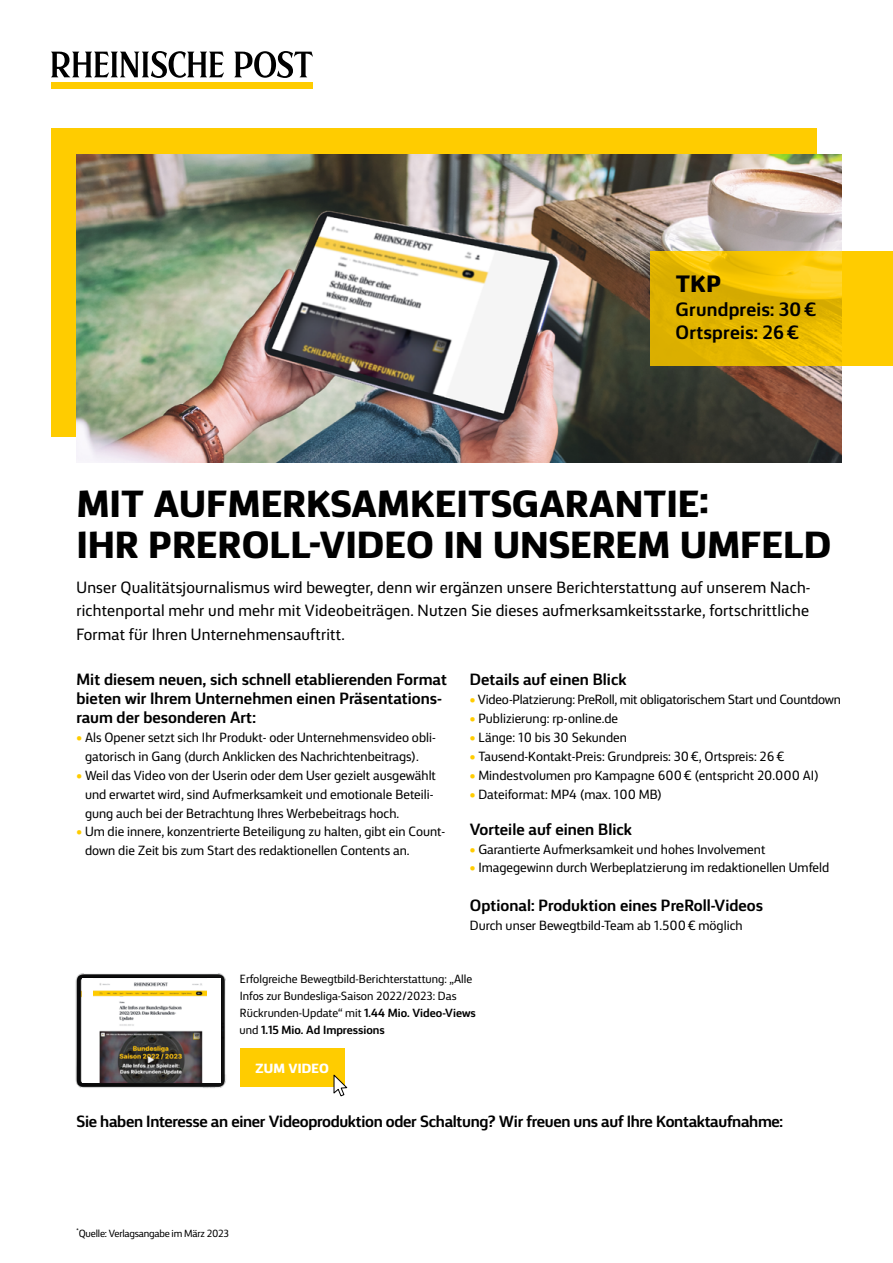
<style>
.page{position:relative;width:893px;height:1263px;background:#fff}
.page>*{position:absolute;margin:0;border:0;box-sizing:border-box;transform-origin:0 0}
.t1{font:800 38.25px/41.2px "FS Silas Sans";letter-spacing:.01em;color:#000}
.t2{font:800 24px "FS Silas Sans";color:#000}
.t3{font:700 19.5px/23.4px "FS Silas Sans";letter-spacing:.01em;color:#000}
.t4{font:16.5px/23.1px "FS Silas Sans";letter-spacing:.01em;color:#000;text-align:justify}
.t5{font:700 16.5px/18.9px "FS Silas Sans";color:#000}
.t6{font:700 16.5px "FS Silas Sans";letter-spacing:-.02em;color:#000}
.t7{font:13.5px/18.9px "FS Silas Sans";color:#000}
.t8{font:800 13.5px "FS Silas Sans";letter-spacing:.01em;color:#fff}
.t9{font:12px/16.8px "FS Silas Sans";color:#000}
.t10{font:10.5px "FS Silas Sans";letter-spacing:-.02em;color:#000}
.s1{color:#fc0}
.s2{font-weight:700}
</style>
<div class="page">
<div style="left:51px;top:82px;width:261px;height:7px;background:#fc0"></div>
<svg style="left:51px;top:51px;width:173px;height:27px"></svg>
<svg style="left:234px;top:51px;width:79px;height:27px"></svg>
<div style="left:51px;top:129px;width:765px;height:308px;background:#fc0"></div>
<img style="left:77px;top:154px;width:765px;height:308px">
<svg style="left:650px;top:251px;width:243px;height:115px"></svg>
<img style="left:75px;top:973px;width:151px;height:115px">
<div style="left:82px;top:978px;width:138px;height:104px;background:#fff"></div>
<img style="left:94px;top:982px;width:113px;height:100px">
<div style="left:240px;top:1048px;width:104px;height:39px;background:#fc0"></div>
<svg style="left:333px;top:1073px;width:15px;height:24px"></svg>
<h2 class="t2" style="left:676px;top:262px;width:47px">TKP</h2>
<h3 class="t3" style="left:676px;top:295px;width:142px">Grundpreis: 30€<br>Ortspreis: 26€</h3>
<h1 class="t1" style="left:77px;top:478px;width:756px">MIT AUFMERKSAMKEITSGARANTIE:<br>IHR PREROLL-VIDEO IN UNSEREM UMFELD</h1>
<p class="t4" style="left:77px;top:575px;width:735px">Unser Qualitätsjournalismus wird bewegter, denn wir ergänzen unsere Berichterstattung auf unserem Nach&shy;richtenportal mehr und mehr mit Videobeiträgen. Nutzen Sie dieses aufmerksamkeitsstarke, fortschrittliche Format für Ihren Unternehmensauftritt.</p>
<p class="t5" style="left:470px;top:668px;width:158px">Details auf einen Blick</p>
<p class="t7" style="left:470px;top:689px;width:373px"><span class="s1">•</span> Video-Platzierung: PreRoll, mit obligatorischem Start und Countdown</p>
<p class="t7" style="left:470px;top:708px;width:150px"><span class="s1">•</span> Publizierung: rp-online.de</p>
<p class="t7" style="left:470px;top:727px;width:159px"><span class="s1">•</span> Länge: 10 bis 30 Sekunden</p>
<p class="t7" style="left:470px;top:746px;width:316px"><span class="s1">•</span> Tausend-Kontakt-Preis: Grundpreis: 30€, Ortspreis: 26€</p>
<p class="t7" style="left:470px;top:764px;width:351px"><span class="s1">•</span> Mindestvolumen pro Kampagne 600€ (entspricht 20.000 AI)</p>
<p class="t7" style="left:470px;top:783px;width:194px"><span class="s1">•</span> Dateiformat: MP4 (max. 100 MB)</p>
<p class="t5" style="left:470px;top:818px;width:164px">Vorteile auf einen Blick</p>
<p class="t7" style="left:470px;top:838px;width:297px"><span class="s1">•</span> Garantierte Aufmerksamkeit und hohes Involvement</p>
<p class="t7" style="left:470px;top:857px;width:361px"><span class="s1">•</span> Imagegewinn durch Werbeplatzierung im redaktionellen Umfeld</p>
<p class="t5" style="left:470px;top:894px;width:295px">Optional: Produktion eines PreRoll-Videos</p>
<p class="t7" style="left:470px;top:915px;width:274px">Durch unser Bewegtbild-Team ab 1.500€ möglich</p>
<p class="t5" style="left:77px;top:668px;width:372px">Mit diesem neuen, sich schnell etablierenden Format bieten wir Ihrem Unternehmen einen Präsentations&shy;raum der besonderen Art:</p>
<p class="t7" style="left:85px;top:727px;width:352px;text-indent:-8px"><span class="s1">•</span> Als Opener setzt sich Ihr Produkt- oder Unternehmensvideo obli&shy;gatorisch in Gang (durch Anklicken des Nachrichtenbeitrags).</p>
<p class="t7" style="left:85px;top:764px;width:352px;text-indent:-8px"><span class="s1">•</span> Weil das Video von der Userin oder dem User gezielt ausgewählt und erwartet wird, sind Aufmerksamkeit und emotionale Beteili&shy;gung auch bei der Betrachtung Ihres Werbebeitrags hoch.</p>
<p class="t7" style="left:85px;top:821px;width:362px;text-indent:-8px"><span class="s1">•</span> Um die innere, konzentrierte Beteiligung zu halten, gibt ein Count&shy;down die Zeit bis zum Start des redaktionellen Contents an.</p>
<p class="t9" style="left:240px;top:970px;width:238px">Erfolgreiche Bewegtbild-Berichterstattung: „Alle Infos zur Bundesliga-Saison 2022/2023: Das Rückrunden-Update“ mit <span class="s2">1.44 Mio. Video-Views </span>und <span class="s2">1.15 Mio. Ad Impressions</span></p>
<p class="t8" style="left:255px;top:1056px;width:75px">ZUM VIDEO</p>
<p class="t6" style="left:77px;top:1107px;width:708px">Sie haben Interesse an einer Videoproduktion oder Schaltung? Wir freuen uns auf Ihre Kontaktaufnahme:</p>
<p class="t10" style="left:77px;top:1225px;width:154px"><sup>*</sup>Quelle: Verlagsangabe im März 2023</p>
</div>
